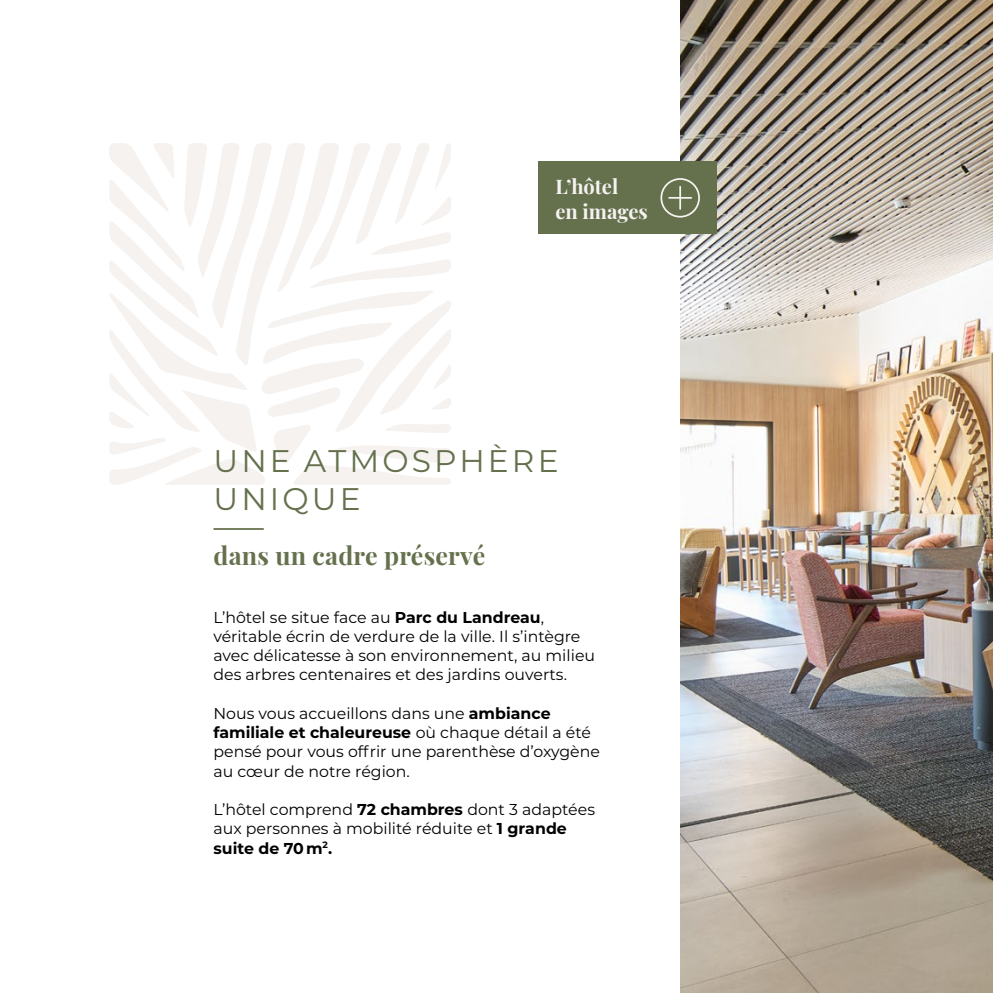
<style>
.page{position:relative;width:993px;height:993px;background:#fff}
.page>*{position:absolute;margin:0;border:0;box-sizing:border-box;transform-origin:0 0}
.t1{font:31.32px/37.4px "Montserrat";letter-spacing:.1em;color:#65714d}
.t2{font:700 25.03px "Playfair Display";letter-spacing:.01em;color:#65714d}
.t3{font:700 20.12px/24.5px "Playfair Display";color:#f5f3f2}
.t4{font:15.75px/19.2px "Montserrat";color:#000}
.s1{font-weight:700}
</style>
<div class="page">
<svg style="left:109px;top:143px;width:342px;height:342px"></svg>
<hr style="left:213px;top:528px;width:51px;height:1px;background:#65714d">
<img style="left:680px;top:0;width:312px;height:992px">
<div style="left:538px;top:161px;width:178px;height:73px;background:#65714d"></div>
<div style="left:660px;top:178px;width:39px;height:39px;border:2px solid #f5f2f0;border-radius:50%"></div>
<svg style="left:679px;top:187px;width:1px;height:22px"></svg>
<hr style="left:668px;top:197px;width:23px;height:2px;background:#f5f2f0">
<p class="t3" style="left:555px;top:172px;width:94px">L’hôtel<br>en images</p>
<h1 class="t1" style="left:213px;top:441px;width:346px">UNE ATMOSPHÈRE<br>UNIQUE</h1>
<h2 class="t2" style="left:213px;top:535px;width:273px">dans un cadre préservé</h2>
<p class="t4" style="left:213px;top:606px;width:383px">L’hôtel se situe face au <span class="s1">Parc du Landreau</span>, véritable écrin de verdure de la ville. Il s’intègre avec délicatesse à son environnement, au milieu des arbres centenaires et des jardins ouverts.</p>
<p class="t4" style="left:213px;top:702px;width:388px">Nous vous accueillons dans une <span class="s1">ambiance familiale et chaleureuse</span> où chaque détail a été pensé pour vous offrir une parenthèse d’oxygène au cœur de notre région.</p>
<p class="t4" style="left:213px;top:799px;width:383px">L’hôtel comprend <span class="s1">72 chambres</span> dont 3 adaptées aux personnes à mobilité réduite et <span class="s1">1 grande suite de 70 m</span><sup>2</sup><span class="s1">.</span></p>
</div>
